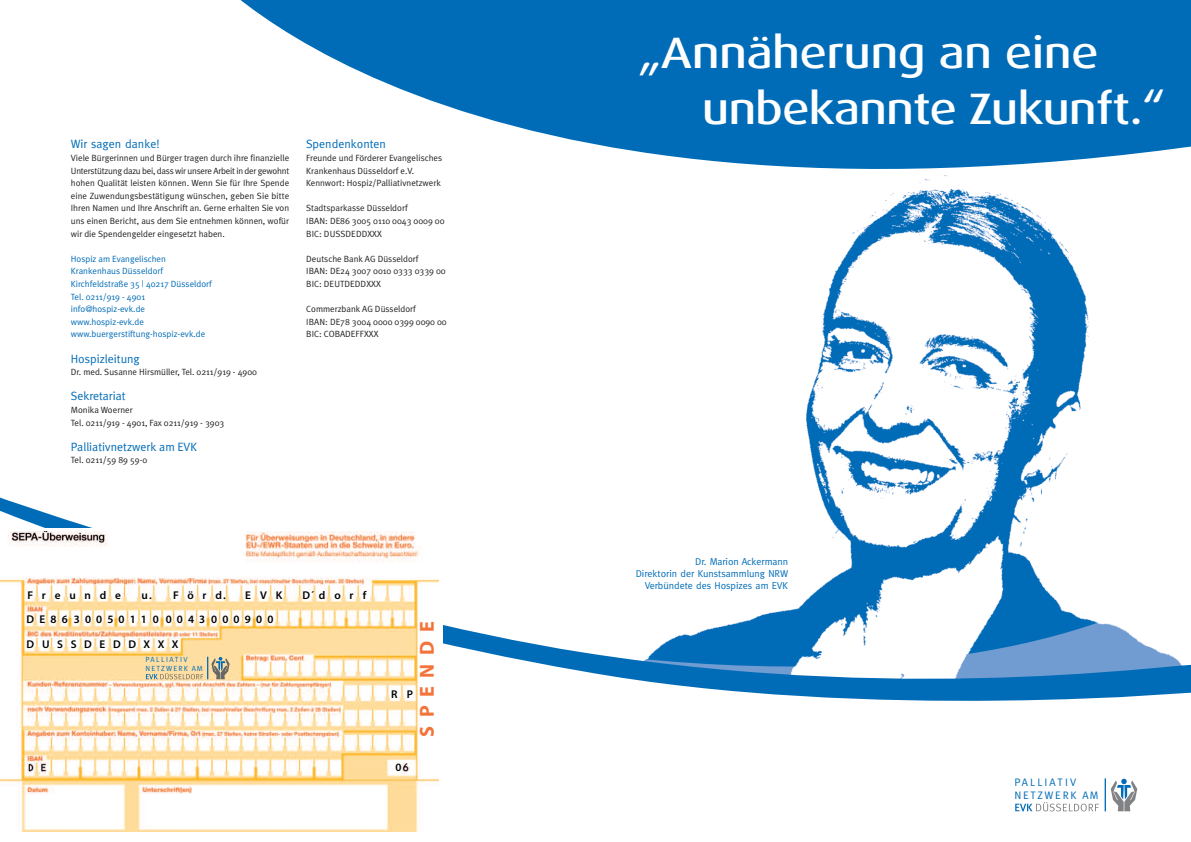
<style>
.page{position:relative;width:1191px;height:842px;background:#fff}
.page>*{position:absolute;margin:0;border:0;box-sizing:border-box;transform-origin:0 0}
.t1{font:500 44px/56px "Dax Wide";letter-spacing:-.01em;color:#fff}
.t2{font:700 20.3px "Myriad Pro";letter-spacing:.425em;color:#f37339}
.t3{font:12px "Meta";color:#006cb7}
.t4{font:12px "Meta Plus Normal";color:#006cb7}
.t5{font:600 11.3px "Myriad Pro";letter-spacing:.665em;color:#000001}
.t6{font:600 11.3px "Myriad Pro";letter-spacing:.455em;color:#000001}
.t7{font:600 11.3px "Myriad Pro";letter-spacing:.785em;color:#000001}
.t8{font:10.9px/13px "Meta Plus Normal Caps";letter-spacing:.165em;color:#006cb7}
.t9{font:10px/12px "Meta";color:#006cb7;text-align:right}
.t10{font:9px/12.6px "Meta Plus Normal";color:#231f20}
.t11{font:9px/12.6px "Meta Plus Normal";color:#006cb7}
.t12{font:7.4px/8.9px "Meta Plus Normal Caps";letter-spacing:.165em;color:#006cb7}
</style>
<div class="page">
<img style="left:806px;top:255px;width:283px;height:231px">
<svg style="left:240px;top:0;width:951px;height:255px;fill:#006cb7"></svg>
<svg style="left:0;top:486px;width:1191px;height:215px"></svg>
<svg style="left:1110px;top:779px;width:27px;height:32px"></svg>
<hr style="left:1104px;top:778px;width:1px;height:33px;background:#006cb7">
<svg style="left:1015px;top:802px;width:84px;height:9px"></svg>
<div style="left:0;top:529px;width:442px;height:313px;background:#fff"></div>
<img style="left:0;top:532px;width:439px;height:299px">
<svg style="left:146px;top:657px;width:84px;height:22px;background:#deca9b"></svg>
<h3 class="t3" style="left:71px;top:137px;width:90px">Wir sagen danke!</h3>
<p class="t10" style="left:71px;top:152px;width:220px;text-align:justify">Viele Bürgerinnen und Bürger tragen durch ihre finanzielle Unterstützung dazu bei, dass wir unsere Arbeit in der gewohnt hohen Qualität leisten können. Wenn Sie für Ihre Spende eine Zuwendungsbestätigung wünschen, geben Sie bitte Ihren Namen und Ihre Anschrift an. Gerne erhalten Sie von uns einen Bericht, aus dem Sie entnehmen können, wofür wir die Spendengelder eingesetzt haben.</p>
<p class="t11" style="left:71px;top:252px;width:142px">Hospiz am Evangelischen<br>Krankenhaus Düsseldorf<br>Kirchfeldstraße 35 | 40217 Düsseldorf<br>Tel. 0211/919 - 4901 info@hospiz-evk.de www.hospiz-evk.de www.buergerstiftung-hospiz-evk.de</p>
<h3 class="t3" style="left:71px;top:351px;width:70px">Hospizleitung</h3>
<p class="t10" style="left:71px;top:366px;width:188px">Dr. med. Susanne Hirsmüller, Tel. 0211/919 - 4900</p>
<h3 class="t3" style="left:71px;top:389px;width:56px">Sekretariat</h3>
<p class="t10" style="left:71px;top:404px;width:155px">Monika Woerner<br>Tel. 0211/919 - 4901, Fax 0211/919 - 3903</p>
<h3 class="t4" style="left:71px;top:440px;width:128px">Palliativnetzwerk am EVK</h3>
<p class="t10" style="left:71px;top:454px;width:78px">Tel. 0211/59 89 59-0</p>
<h3 class="t3" style="left:306px;top:137px;width:81px">Spendenkonten</h3>
<p class="t10" style="left:306px;top:152px;width:137px">Freunde und Förderer Evangelisches<br>Krankenhaus Düsseldorf e.V.<br>Kennwort: Hospiz/Palliativnetzwerk</p>
<p class="t10" style="left:306px;top:202px;width:140px">Stadtsparkasse Düsseldorf<br>IBAN: DE86 3005 0110 0043 0009 00<br>BIC: DUSSDEDDXXX</p>
<p class="t10" style="left:306px;top:252px;width:141px">Deutsche Bank AG Düsseldorf<br>IBAN: DE24 3007 0010 0333 0339 00<br>BIC: DEUTDEDDXXX</p>
<p class="t10" style="left:306px;top:303px;width:142px">Commerzbank AG Düsseldorf<br>IBAN: DE78 3004 0000 0399 0090 00<br>BIC: COBADEFFXXX</p>
<p class="t7" style="left:28px;top:591px;width:95px">Freunde</p>
<p class="t5" style="left:142px;top:591px;width:86px">u. Förd.</p>
<p class="t5" style="left:245px;top:591px;width:38px">EVK</p>
<p class="t5" style="left:302px;top:591px;width:65px">D´dorf</p>
<p class="t6" style="left:27px;top:615px;width:248px">DE8630050110 0043000900</p>
<p class="t5" style="left:27px;top:640px;width:153px">DUSSDEDDXXX</p>
<p class="t12" style="left:145px;top:655px;width:59px">PALLIATIV<br>NETZWERK AM</p>
<h2 class="t2" style="left:419px;top:737px;width:117px;rotate:-90deg">SPENDE</h2>
<p class="t5" style="left:391px;top:690px;width:23px">R P</p>
<p class="t5" style="left:395px;top:762px;width:8px">0</p>
<h1 class="t1" style="left:702px;top:25px;width:464px;text-indent:-64px">„Annäherung an eine unbekannte Zukunft.“</h1>
<p class="t9" style="left:636px;top:555px;width:154px">Dr. Marion Ackermann<br>Direktorin der Kunstsammlung NRW<br>Verbündete des Hospizes am EVK</p>
<p class="t8" style="left:1014px;top:776px;width:85px">PALLIATIV<br>NETZWERK AM</p>
</div>
